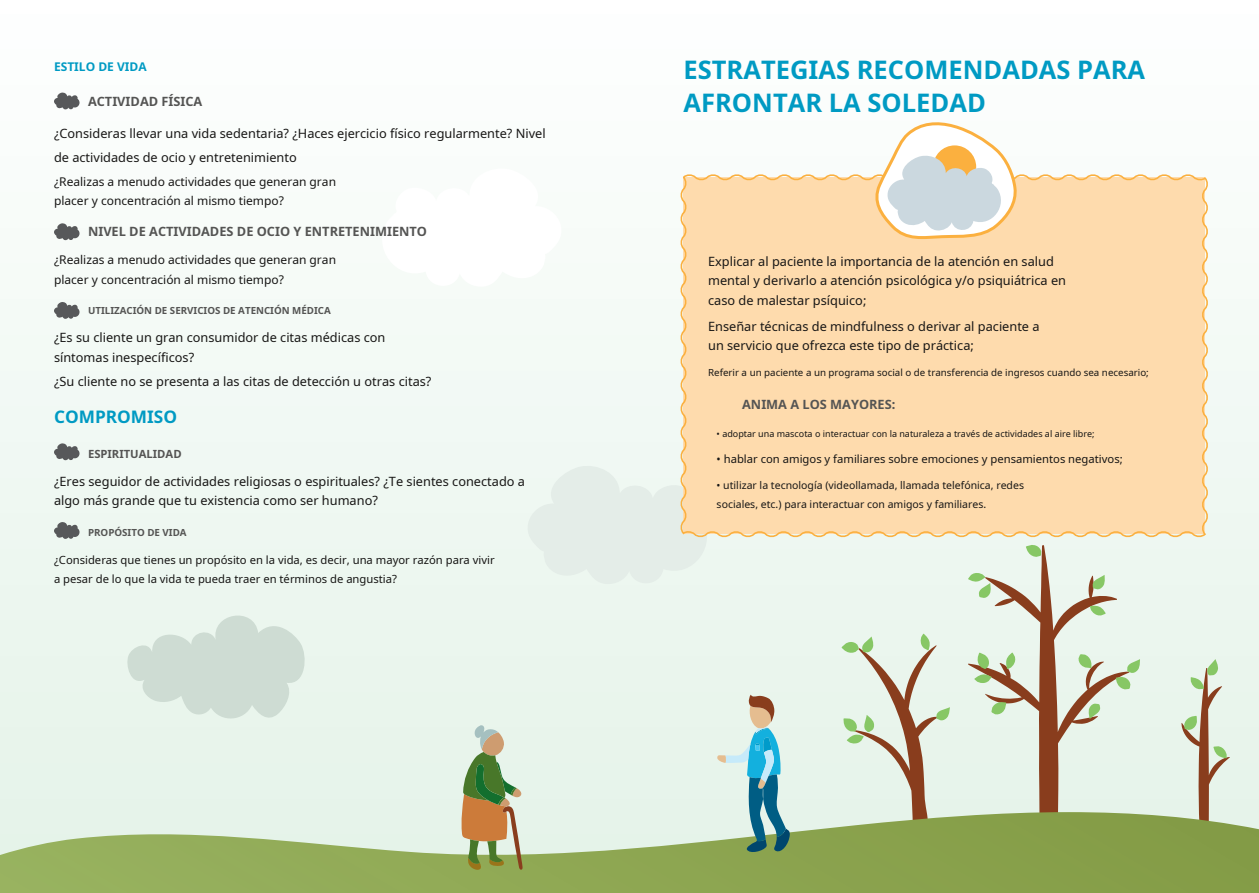
<style>
.page{position:relative;width:1259px;height:893px;background:#f2f9f5}
.page>*{position:absolute;margin:0;border:0;box-sizing:border-box;transform-origin:0 0}
.t1{font:700 25.5px "Noto Sans";color:#009ac3}
.t2{font:700 17.25px "Noto Sans";color:#009ac3}
.t3{font:12.75px/19.5px "Noto Sans";color:#171615}
.t4{font:700 12.75px "Noto Sans";color:#545453}
.t5{font:12px/19.5px "Noto Sans";color:#171615}
.t6{font:700 12px "Noto Sans";color:#009ac3}
.t7{font:11.25px/19.5px "Noto Sans";color:#171615}
.t8{font:700 11.25px "Noto Sans";color:#545453}
.t9{font:10.5px/19.5px "Noto Sans";color:#171615}
.t10{font:9.75px "Noto Sans";color:#171615}
.t11{font:700 9.75px "Noto Sans";color:#545453}
.t12{font:9px "Noto Sans";color:#171615}
</style>
<div class="page">
<svg style="left:528px;top:466px;width:179px;height:118px"></svg>
<svg style="left:382px;top:169px;width:179px;height:117px"></svg>
<svg style="left:127px;top:615px;width:178px;height:104px"></svg>
<svg style="left:0;top:812px;width:1259px;height:81px"></svg>
<svg style="left:841px;top:634px;width:109px;height:204px"></svg>
<svg style="left:1181px;top:659px;width:49px;height:169px"></svg>
<svg style="left:968px;top:545px;width:172px;height:276px"></svg>
<div style="left:678px;top:174px;width:530px;height:365px;background:#fedbad"></div>
<svg style="left:461px;top:725px;width:62px;height:145px"></svg>
<svg style="left:717px;top:695px;width:73px;height:159px"></svg>
<svg style="left:54px;top:92px;width:26px;height:18px"></svg>
<svg style="left:54px;top:223px;width:26px;height:18px"></svg>
<svg style="left:54px;top:302px;width:26px;height:17px"></svg>
<svg style="left:54px;top:443px;width:26px;height:18px"></svg>
<svg style="left:54px;top:522px;width:26px;height:17px"></svg>
<svg style="left:868px;top:122px;width:148px;height:123px"></svg>
<p class="t6" style="left:54px;top:58px;width:94px">ESTILO DE VIDA</p>
<h1 class="t1" style="left:683px;top:52px;width:463px">ESTRATEGIAS RECOMENDADAS PARA</h1>
<p class="t4" style="left:88px;top:92px;width:116px">ACTIVIDAD FÍSICA</p>
<h1 class="t1" style="left:683px;top:85px;width:304px">AFRONTAR LA SOLEDAD</h1>
<p class="t3" style="left:54px;top:122px;width:493px;line-height:23.7px">¿Consideras llevar una vida sedentaria? ¿Haces ejercicio físico regularmente? Nivel de actividades de ocio y entretenimiento</p>
<p class="t5" style="left:54px;top:172px;width:283px">¿Realizas a menudo actividades que generan gran placer y concentración al mismo tiempo?</p>
<p class="t4" style="left:88px;top:223px;width:340px">NIVEL DE ACTIVIDADES DE OCIO Y ENTRETENIMIENTO</p>
<p class="t5" style="left:54px;top:250px;width:283px">¿Realizas a menudo actividades que generan gran placer y concentración al mismo tiempo?</p>
<p class="t3" style="left:708px;top:251px;width:359px">Explicar al paciente la importancia de la atención en salud mental y derivarlo a atención psicológica y/o psiquiátrica en caso de malestar psíquico;</p>
<p class="t11" style="left:88px;top:304px;width:244px">UTILIZACIÓN DE SERVICIOS DE ATENCIÓN MÉDICA</p>
<p class="t3" style="left:708px;top:316px;width:333px">Enseñar técnicas de mindfulness o derivar al paciente a un servicio que ofrezca este tipo de práctica;</p>
<p class="t3" style="left:54px;top:328px;width:333px">¿Es su cliente un gran consumidor de citas médicas con síntomas inespecíficos?</p>
<p class="t3" style="left:54px;top:371px;width:379px">¿Su cliente no se presenta a las citas de detección u otras citas?</p>
<p class="t10" style="left:708px;top:366px;width:442px">Referir a un paciente a un programa social o de transferencia de ingresos cuando sea necesario;</p>
<p class="t4" style="left:742px;top:395px;width:155px">ANIMA A LOS MAYORES:</p>
<p class="t12" style="left:716px;top:427px;width:379px">• adoptar una mascota o interactuar con la naturaleza a través de actividades al aire libre;</p>
<p class="t7" style="left:716px;top:449px;width:407px">• hablar con amigos y familiares sobre emociones y pensamientos negativos;</p>
<h2 class="t2" style="left:54px;top:404px;width:125px">COMPROMISO</h2>
<p class="t8" style="left:88px;top:445px;width:95px">ESPIRITUALIDAD</p>
<p class="t3" style="left:54px;top:471px;width:472px">¿Eres seguidor de actividades religiosas o espirituales? ¿Te sientes conectado a algo más grande que tu existencia como ser humano?</p>
<p class="t9" style="left:716px;top:475px;width:309px">• utilizar la tecnología (videollamada, llamada telefónica, redes sociales, etc.) para interactuar con amigos y familiares.</p>
<p class="t11" style="left:88px;top:525px;width:100px">PROPÓSITO DE VIDA</p>
<p class="t7" style="left:54px;top:550px;width:442px">¿Consideras que tienes un propósito en la vida, es decir, una mayor razón para vivir a pesar de lo que la vida te pueda traer en términos de angustia?</p>
</div>
